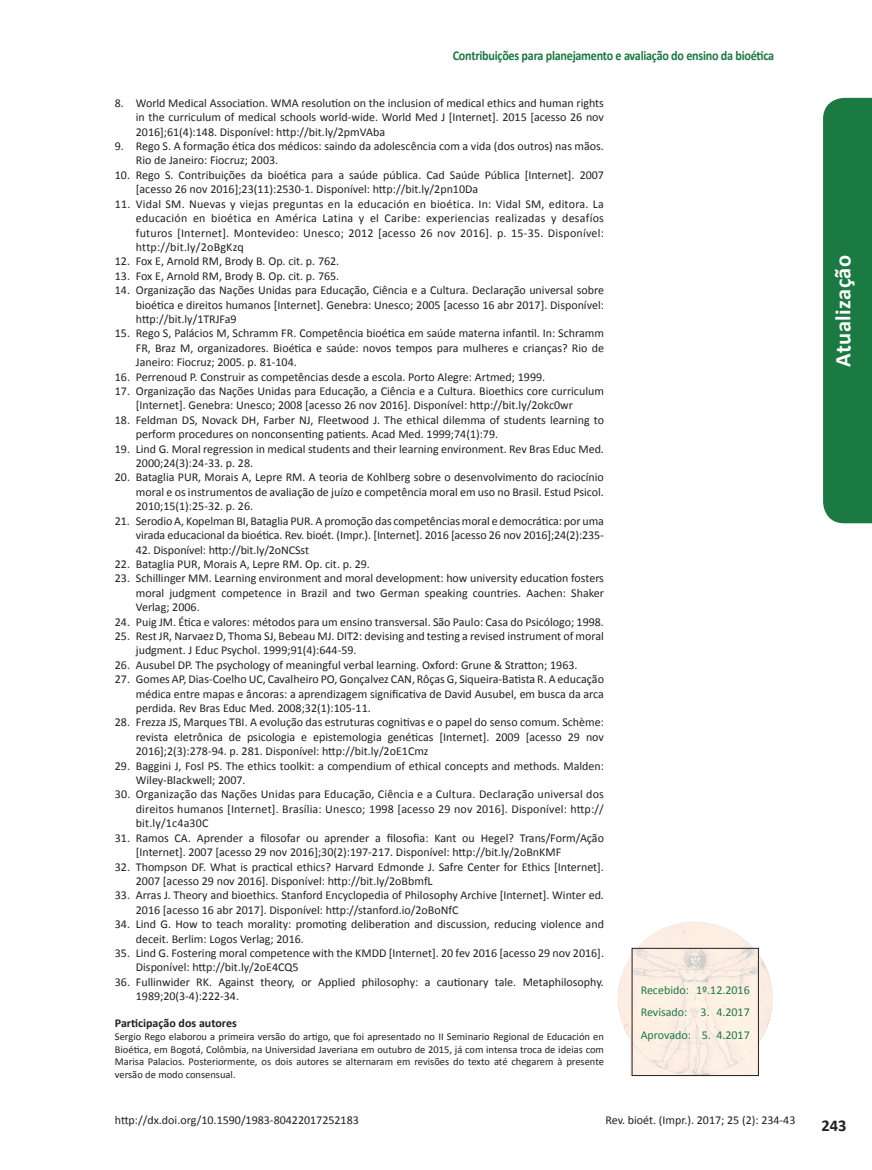
<style>
.page{position:relative;width:872px;height:1170px;background:#fff}
.page>*{position:absolute;margin:0;border:0;box-sizing:border-box;transform-origin:0 0}
.t1{font:700 22.5px "Calibri";letter-spacing:.02em;color:#fff}
.t2{font:700 16.5px "Calibri";color:#231f20}
.t3{font:700 13.5px "Calibri";letter-spacing:-.02em;color:#1b7942;scale:.9 1}
.Referencias{font:12px/14.4px "Calibri";color:#231f20}
.t4{font:12px "Calibri";color:#1b7942}
.titulo_participacao{font:700 12px "Calibri";color:#231f20}
.texto_participacao_d{font:10.5px/12.6px "Calibri";color:#231f20;text-align:justify}
</style>
<div class="page">
<img style="left:618px;top:922px;width:155px;height:154px">
<div style="left:823px;top:98px;width:49px;height:425px;background:#1b7942"></div>
<p class="t3" style="left:453px;top:46px;width:359px">Contribuições para planejamento e avaliação do ensino da bioética</p>
<p class="Referencias" style="left:136px;top:96px;width:469px;text-align:justify;text-indent:-21px">8. World Medical Association. WMA resolution on the inclusion of medical ethics and human rights in the curriculum of medical schools world-wide. World Med J [Internet]. 2015 [acesso 26 nov 2016];61(4):148. Disponível: http://bit.ly/2pmVAba</p>
<p class="Referencias" style="left:136px;top:139px;width:469px;text-indent:-21px">9. Rego S. A formação ética dos médicos: saindo da adolescência com a vida (dos outros) nas mãos.<br>Rio de Janeiro: Fiocruz; 2003.</p>
<p class="Referencias" style="left:136px;top:168px;width:469px;text-indent:-21px">10. Rego S. Contribuições da bioética para a saúde pública. Cad Saúde Pública [Internet]. 2007 [acesso 26 nov 2016];23(11):2530-1. Disponível: http://bit.ly/2pn10Da</p>
<p class="Referencias" style="left:136px;top:196px;width:469px;text-align:justify;text-indent:-21px">11. Vidal SM. Nuevas y viejas preguntas en la educación en bioética. In: Vidal SM, editora. La educación en bioética en América Latina y el Caribe: experiencias realizadas y desafíos futuros [Internet]. Montevideo: Unesco; 2012 [acesso 26 nov 2016]. p. 15-35. Disponível: http://bit.ly/2oBgKzq</p>
<p class="Referencias" style="left:115px;top:254px;width:226px">12. Fox E, Arnold RM, Brody B. Op. cit. p. 762.</p>
<p class="Referencias" style="left:115px;top:268px;width:226px">13. Fox E, Arnold RM, Brody B. Op. cit. p. 765.</p>
<p class="Referencias" style="left:136px;top:283px;width:469px;text-align:justify;text-indent:-21px">14. Organização das Nações Unidas para Educação, Ciência e a Cultura. Declaração universal sobre bioética e direitos humanos [Internet]. Genebra: Unesco; 2005 [acesso 16 abr 2017]. Disponível: http://bit.ly/1TRJFa9</p>
<p class="Referencias" style="left:136px;top:326px;width:469px;text-align:justify;text-indent:-21px">15. Rego S, Palácios M, Schramm FR. Competência bioética em saúde materna infantil. In: Schramm FR, Braz M, organizadores. Bioética e saúde: novos tempos para mulheres e crianças? Rio de Janeiro: Fiocruz; 2005. p. 81-104.</p>
<p class="Referencias" style="left:115px;top:369px;width:432px">16. Perrenoud P. Construir as competências desde a escola. Porto Alegre: Artmed; 1999.</p>
<p class="Referencias" style="left:136px;top:384px;width:469px;text-indent:-21px">17. Organização das Nações Unidas para Educação, a Ciência e a Cultura. Bioethics core curriculum [Internet]. Genebra: Unesco; 2008 [acesso 26 nov 2016]. Disponível: http://bit.ly/2okc0wr</p>
<p class="Referencias" style="left:136px;top:412px;width:469px;text-indent:-21px">18. Feldman DS, Novack DH, Farber NJ, Fleetwood J. The ethical dilemma of students learning to perform procedures on nonconsenting patients. Acad Med. 1999;74(1):79.</p>
<p class="Referencias" style="left:136px;top:441px;width:469px;text-indent:-21px">19. Lind G. Moral regression in medical students and their learning environment. Rev Bras Educ Med.<br>2000;24(3):24-33. p. 28.</p>
<p class="Referencias" style="left:136px;top:470px;width:469px;text-align:justify;text-indent:-21px">20. Bataglia PUR, Morais A, Lepre RM. A teoria de Kohlberg sobre o desenvolvimento do raciocínio moral e os instrumentos de avaliação de juízo e competência moral em uso no Brasil. Estud Psicol.<br>2010;15(1):25-32. p. 26.</p>
<p class="Referencias" style="left:115px;top:513px;width:490px;text-align:right">21. Serodio A, Kopelman BI, Bataglia PUR. A promoção das competências moral e democrática: por uma virada educacional da bioética. Rev. bioét. (Impr.). [Internet]. 2016 [acesso 26 nov 2016];24(2):235-</p>
<p class="Referencias" style="left:136px;top:542px;width:175px">42. Disponível: http://bit.ly/2oNCSst</p>
<p class="Referencias" style="left:115px;top:556px;width:257px">22. Bataglia PUR, Morais A, Lepre RM. Op. cit. p. 29.</p>
<p class="Referencias" style="left:136px;top:571px;width:469px;text-align:justify;text-indent:-21px">23. Schillinger MM. Learning environment and moral development: how university education fosters moral judgment competence in Brazil and two German speaking countries. Aachen: Shaker Verlag; 2006.</p>
<p class="Referencias" style="left:115px;top:614px;width:490px">24. Puig JM. Ética e valores: métodos para um ensino transversal. São Paulo: Casa do Psicólogo; 1998.</p>
<p class="Referencias" style="left:136px;top:628px;width:469px;text-indent:-21px">25. Rest JR, Narvaez D, Thoma SJ, Bebeau MJ. DIT2: devising and testing a revised instrument of moral judgment. J Educ Psychol. 1999;91(4):644-59.</p>
<p class="Referencias" style="left:115px;top:657px;width:464px">26. Ausubel DP. The psychology of meaningful verbal learning. Oxford: Grune &amp; Stratton; 1963.</p>
<p class="Referencias" style="left:136px;top:672px;width:469px;text-align:justify;text-indent:-21px">27. Gomes AP, Dias-Coelho UC, Cavalheiro PO, Gonçalvez CAN, Rôças G, Siqueira-Batista R. A educação médica entre mapas e âncoras: a aprendizagem significativa de David Ausubel, em busca da arca perdida. Rev Bras Educ Med. 2008;32(1):105-11.</p>
<p class="Referencias" style="left:136px;top:715px;width:469px;text-align:justify;text-indent:-21px">28. Frezza JS, Marques TBI. A evolução das estruturas cognitivas e o papel do senso comum. Schème: revista eletrônica de psicologia e epistemologia genéticas [Internet]. 2009 [acesso 29 nov 2016];2(3):278-94. p. 281. Disponível: http://bit.ly/2oE1Cmz</p>
<p class="Referencias" style="left:136px;top:758px;width:469px;text-indent:-21px">29. Baggini J, Fosl PS. The ethics toolkit: a compendium of ethical concepts and methods. Malden:<br>Wiley-Blackwell; 2007.</p>
<p class="Referencias" style="left:136px;top:787px;width:469px;text-align:justify;text-indent:-21px">30. Organização das Nações Unidas para Educação, Ciência e a Cultura. Declaração universal dos direitos humanos [Internet]. Brasília: Unesco; 1998 [acesso 29 nov 2016]. Disponível: http:// bit.ly/1c4a30C</p>
<p class="Referencias" style="left:136px;top:830px;width:469px;text-indent:-21px">31. Ramos CA. Aprender a filosofar ou aprender a filosofia: Kant ou Hegel? Trans/Form/Ação [Internet]. 2007 [acesso 29 nov 2016];30(2):197-217. Disponível: http://bit.ly/2oBnKMF</p>
<p class="Referencias" style="left:136px;top:859px;width:469px;text-indent:-21px">32. Thompson DF. What is practical ethics? Harvard Edmonde J. Safre Center for Ethics [Internet].<br>2007 [acesso 29 nov 2016]. Disponível: http://bit.ly/2oBbmfL</p>
<p class="Referencias" style="left:136px;top:888px;width:469px;text-indent:-21px">33. Arras J. Theory and bioethics. Stanford Encyclopedia of Philosophy Archive [Internet]. Winter ed.<br>2016 [acesso 16 abr 2017]. Disponível: http://stanford.io/2oBoNfC</p>
<p class="Referencias" style="left:136px;top:916px;width:469px;text-indent:-21px">34. Lind G. How to teach morality: promoting deliberation and discussion, reducing violence and deceit. Berlim: Logos Verlag; 2016.</p>
<p class="Referencias" style="left:136px;top:945px;width:469px;text-indent:-21px">35. Lind G. Fostering moral competence with the KMDD [Internet]. 20 fev 2016 [acesso 29 nov 2016].<br>Disponível: http://bit.ly/2oE4CQ5</p>
<p class="Referencias" style="left:136px;top:974px;width:469px;text-indent:-21px">36. Fullinwider RK. Against theory, or Applied philosophy: a cautionary tale. Metaphilosophy.<br>1989;20(3-4):222-34.</p>
<p class="titulo_participacao" style="left:115px;top:1014px;width:123px">Participação dos autores</p>
<p class="texto_participacao_d" style="left:115px;top:1030px;width:490px">Sergio Rego elaborou a primeira versão do artigo, que foi apresentado no II Seminario Regional de Educación en Bioética, em Bogotá, Colômbia, na Universidad Javeriana em outubro de 2015, já com intensa troca de ideias com Marisa Palacios. Posteriormente, os dois autores se alternaram em revisões do texto até chegarem à presente versão de modo consensual.</p>
<p class="t4" style="left:640px;top:981px;width:111px">Recebido: 1º.12.2016</p>
<p class="t4" style="left:640px;top:1004px;width:111px">Revisado: 3. 4.2017</p>
<p class="t4" style="left:640px;top:1027px;width:111px">Aprovado: 5. 4.2017</p>
<p class="Referencias" style="left:115px;top:1113px;width:245px">http://dx.doi.org/10.1590/1983-80422017252183</p>
<p class="Referencias" style="left:605px;top:1113px;width:191px">Rev. bioét. (Impr.). 2017; 25 (2): 234-43</p>
<h1 class="t1" style="left:827px;top:366px;width:113px;rotate:-90deg">Atualização</h1>
<h2 class="t2" style="left:821px;top:1113px;width:27px">243</h2>
</div>
